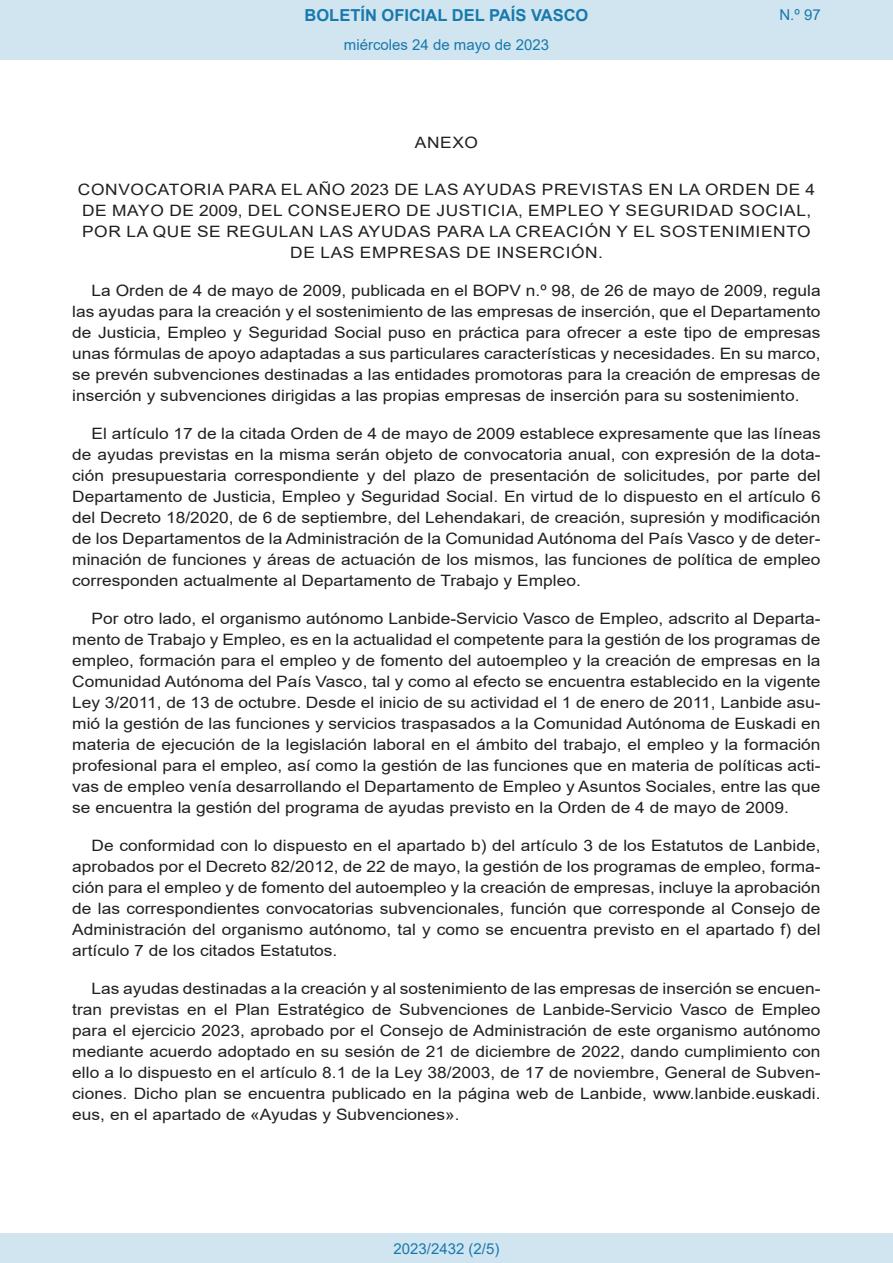
<style>
.page{position:relative;width:893px;height:1263px;background:#fff}
.page>*{position:absolute;margin:0;border:0;box-sizing:border-box;transform-origin:0 0}
.t1{font:700 16.5px "Arial";color:#1879ad}
.BOPVDetalle{font:15.6px/21px "Arial";color:#231f20;text-align:justify;scale:1.11 1}
.BOPVClave{font:15.6px/21px "Arial";letter-spacing:.035em;color:#231f20;text-align:center;scale:1.11 1}
.Paginacion_Centro{font:15px "Arial";color:#1879ad}
</style>
<div class="page">
<div style="left:0;top:0;width:893px;height:60px;background:#d0e5f0"></div>
<div style="left:0;top:1233px;width:893px;height:30px;background:#d0e5f0"></div>
<p class="t1" style="left:305px;top:3px;width:285px">BOLETÍN OFICIAL DEL PAÍS VASCO</p>
<p class="Paginacion_Centro" style="left:344px;top:35px;width:207px">miércoles 24 de mayo de 2023</p>
<p class="Paginacion_Centro" style="left:779px;top:5px;width:43px">N.º 97</p>
<p class="BOPVClave" style="left:415px;top:132px;width:58px">ANEXO</p>
<p class="BOPVClave" style="left:78px;top:179px;width:666px">CONVOCATORIA PARA EL AÑO 2023 DE LAS AYUDAS PREVISTAS EN LA ORDEN DE 4<br>DE MAYO DE 2009, DEL CONSEJERO DE JUSTICIA, EMPLEO Y SEGURIDAD SOCIAL, POR LA QUE SE REGULAN LAS AYUDAS PARA LA CREACIÓN Y EL SOSTENIMIENTO DE LAS EMPRESAS DE INSERCIÓN.</p>
<p class="BOPVDetalle" style="left:72px;top:280px;width:676px;text-indent:19px">La Orden de 4 de mayo de 2009, publicada en el BOPV n.º 98, de 26 de mayo de 2009, regula las ayudas para la creación y el sostenimiento de las empresas de inserción, que el Departamento de Justicia, Empleo y Seguridad Social puso en práctica para ofrecer a este tipo de empresas unas fórmulas de apoyo adaptadas a sus particulares características y necesidades. En su marco, se prevén subvenciones destinadas a las entidades promotoras para la creación de empresas de inserción y subvenciones dirigidas a las propias empresas de inserción para su sostenimiento.</p>
<p class="BOPVDetalle" style="left:72px;top:423px;width:676px;text-indent:19px">El artículo 17 de la citada Orden de 4 de mayo de 2009 establece expresamente que las líneas de ayudas previstas en la misma serán objeto de convocatoria anual, con expresión de la dota&shy;ción presupuestaria correspondiente y del plazo de presentación de solicitudes, por parte del Departamento de Justicia, Empleo y Seguridad Social. En virtud de lo dispuesto en el artículo 6 del Decreto 18/2020, de 6 de septiembre, del Lehendakari, de creación, supresión y modificación de los Departamentos de la Administración de la Comunidad Autónoma del País Vasco y de deter&shy;minación de funciones y áreas de actuación de los mismos, las funciones de política de empleo corresponden actualmente al Departamento de Trabajo y Empleo.</p>
<p class="BOPVDetalle" style="left:72px;top:608px;width:676px;text-indent:19px">Por otro lado, el organismo autónomo Lanbide-Servicio Vasco de Empleo, adscrito al Departa&shy;mento de Trabajo y Empleo, es en la actualidad el competente para la gestión de los programas de empleo, formación para el empleo y de fomento del autoempleo y la creación de empresas en la Comunidad Autónoma del País Vasco, tal y como al efecto se encuentra establecido en la vigente Ley 3/2011, de 13 de octubre. Desde el inicio de su actividad el 1 de enero de 2011, Lanbide asu&shy;mió la gestión de las funciones y servicios traspasados a la Comunidad Autónoma de Euskadi en materia de ejecución de la legislación laboral en el ámbito del trabajo, el empleo y la formación profesional para el empleo, así como la gestión de las funciones que en materia de políticas acti&shy;vas de empleo venía desarrollando el Departamento de Empleo y Asuntos Sociales, entre las que se encuentra la gestión del programa de ayudas previsto en la Orden de 4 de mayo de 2009.</p>
<p class="BOPVDetalle" style="left:72px;top:835px;width:676px;text-indent:19px">De conformidad con lo dispuesto en el apartado b) del artículo 3 de los Estatutos de Lanbide, aprobados por el Decreto 82/2012, de 22 de mayo, la gestión de los programas de empleo, forma&shy;ción para el empleo y de fomento del autoempleo y la creación de empresas, incluye la aprobación de las correspondientes convocatorias subvencionales, función que corresponde al Consejo de Administración del organismo autónomo, tal y como se encuentra previsto en el apartado f) del artículo 7 de los citados Estatutos.</p>
<p class="BOPVDetalle" style="left:72px;top:978px;width:676px;text-indent:19px">Las ayudas destinadas a la creación y al sostenimiento de las empresas de inserción se encuen&shy;tran previstas en el Plan Estratégico de Subvenciones de Lanbide-Servicio Vasco de Empleo para el ejercicio 2023, aprobado por el Consejo de Administración de este organismo autónomo mediante acuerdo adoptado en su sesión de 21 de diciembre de 2022, dando cumplimiento con ello a lo dispuesto en el artículo 8.1 de la Ley 38/2003, de 17 de noviembre, General de Subven&shy;ciones. Dicho plan se encuentra publicado en la página web de Lanbide, www.lanbide.euskadi. eus, en el apartado de «Ayudas y Subvenciones».</p>
<p class="Paginacion_Centro" style="left:393px;top:1238px;width:107px">2023/2432 (2/5)</p>
</div>
